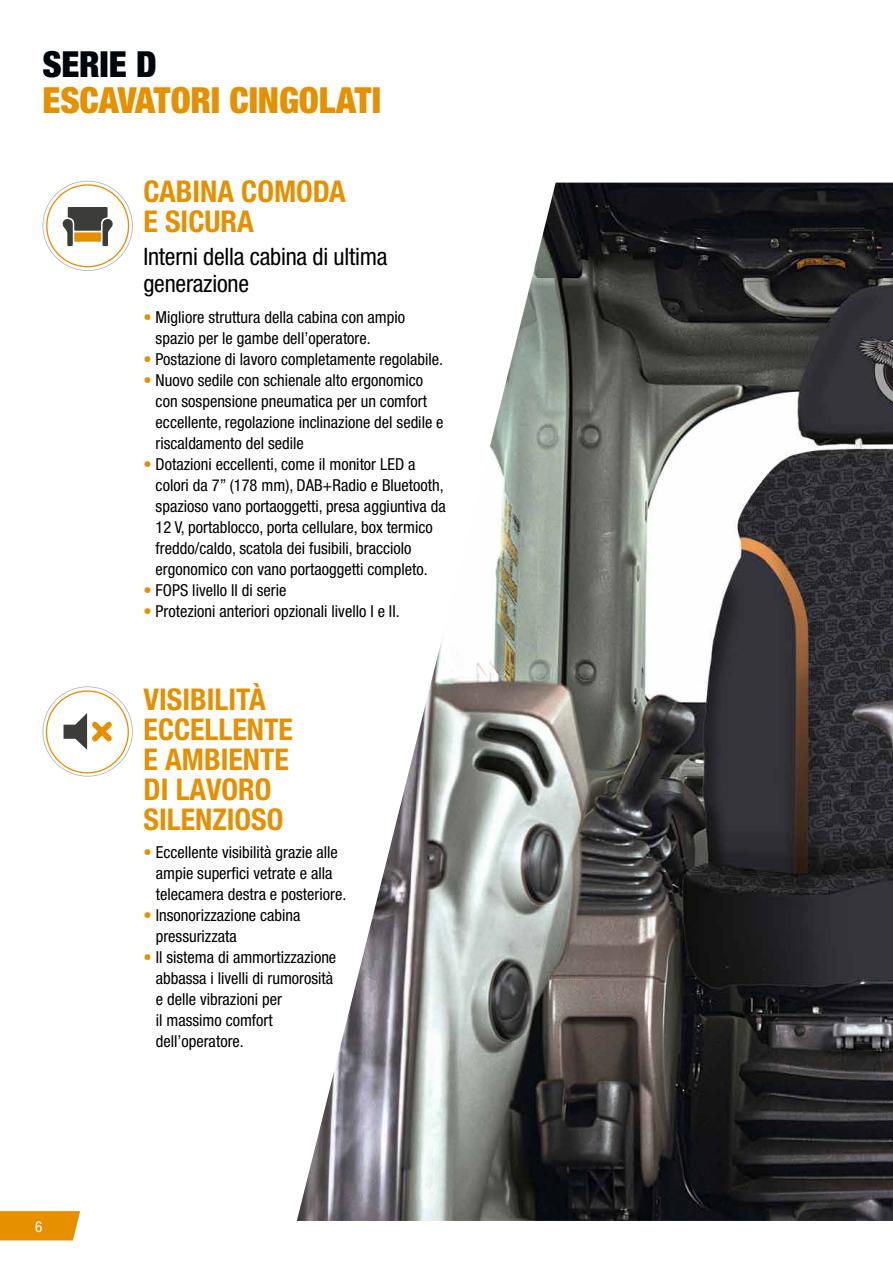
<style>
.page{position:relative;width:893px;height:1263px;background:#fff}
.page>*{position:absolute;margin:0;border:0;box-sizing:border-box;transform-origin:0 0}
.t1{font:900 condensed 36px "Helvetica Neue LT Pro";letter-spacing:-.005em;color:#e69000}
.t2{font:900 condensed 36px "Helvetica Neue LT Pro";letter-spacing:-.005em;color:#02060d}
.t3{font:700 condensed 30px/30px "Helvetica Neue LT Pro";color:#e69000}
.t4{font:condensed 24px/27px "Helvetica Neue LT Pro";letter-spacing:-.01em;color:#000}
.t5{font:condensed 16.5px/21px "Helvetica Neue LT Pro";color:#000}
.t6{font:condensed 15px "Helvetica Neue LT Pro";color:#fff}
.s1{color:#e69000}
</style>
<div class="page">
<img style="left:297px;top:183px;width:596px;height:1038px">
<svg style="left:0;top:1211px;width:80px;height:29px;background:#e7950b"></svg>
<svg style="left:43px;top:181px;width:90px;height:90px"></svg>
<svg style="left:43px;top:686px;width:90px;height:91px"></svg>
<h1 class="t2" style="left:43px;top:42px;width:116px">SERIE D</h1>
<h1 class="t1" style="left:43px;top:78px;width:340px">ESCAVATORI CINGOLATI</h1>
<h2 class="t3" style="left:143px;top:176px;width:204px">CABINA COMODA<br>E SICURA</h2>
<h3 class="t4" style="left:143px;top:243px;width:246px">Interni della cabina di ultima generazione</h3>
<p class="t5" style="left:156px;top:307px;width:251px;text-indent:-12px"><span class="s1">•</span> Migliore struttura della cabina con ampio spazio per le gambe dell’operatore.</p>
<p class="t5" style="left:143px;top:349px;width:301px"><span class="s1">•</span> Postazione di lavoro completamente regolabile.</p>
<p class="t5" style="left:156px;top:370px;width:289px;text-indent:-12px"><span class="s1">•</span> Nuovo sedile con schienale alto ergonomico con sospensione pneumatica per un comfort eccellente, regolazione inclinazione del sedile e riscaldamento del sedile</p>
<p class="t5" style="left:156px;top:454px;width:292px;text-indent:-12px"><span class="s1">•</span> Dotazioni eccellenti, come il monitor LED a colori da 7” (178 mm), DAB+Radio e Bluetooth, spazioso vano portaoggetti, presa aggiuntiva da 12 V, portablocco, porta cellulare, box termico freddo/caldo, scatola dei fusibili, bracciolo ergonomico con vano portaoggetti completo.</p>
<p class="t5" style="left:143px;top:580px;width:144px"><span class="s1">•</span> FOPS livello II di serie</p>
<p class="t5" style="left:143px;top:601px;width:258px"><span class="s1">•</span> Protezioni anteriori opzionali livello I e II.</p>
<p class="t6" style="left:35px;top:1218px;width:9px">6</p>
<h2 class="t3" style="left:144px;top:684px;width:151px">VISIBILITÀ<br>ECCELLENTE<br>E AMBIENTE<br>DI LAVORO<br>SILENZIOSO</h2>
<p class="t5" style="left:156px;top:841px;width:192px;text-indent:-12px"><span class="s1">•</span> Eccellente visibilità grazie alle ampie superfici vetrate e alla telecamera destra e posteriore.</p>
<p class="t5" style="left:156px;top:904px;width:146px;text-indent:-12px"><span class="s1">•</span> Insonorizzazione cabina pressurizzata</p>
<p class="t5" style="left:156px;top:946px;width:182px;text-indent:-12px"><span class="s1">•</span> Il sistema di ammortizzazione abbassa i livelli di rumorosità e delle vibrazioni per<br>il massimo comfort dell’operatore.</p>
</div>
